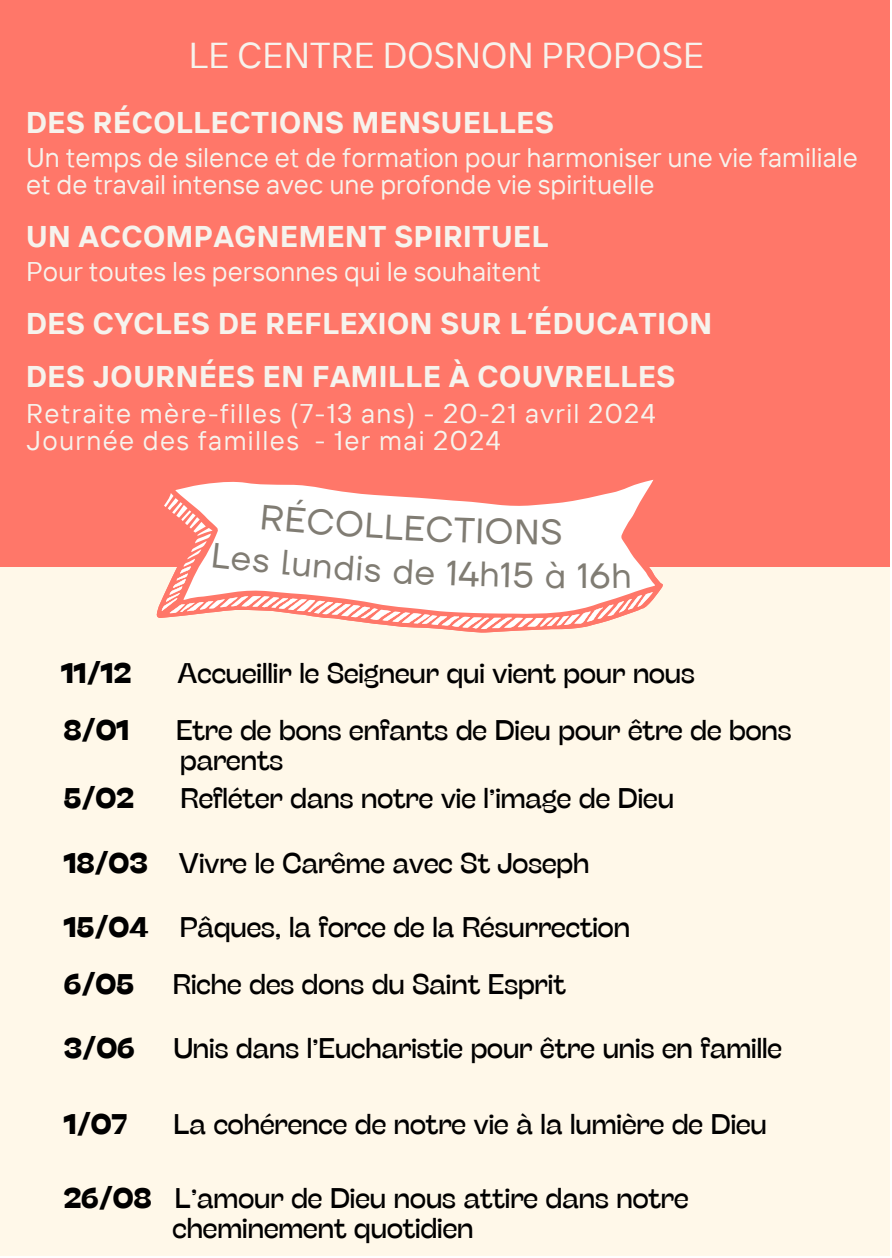
<style>
.page{position:relative;width:892px;height:1258px;background:#fff}
.page>*{position:absolute;margin:0;border:0;box-sizing:border-box;transform-origin:0 0}
.t1{font:36px "TT Interphases";color:#f6f3ed}
.t2{font:35.1px "TT Firs Neue";color:#807c73}
.t3{font:700 30px "TT Interphases";letter-spacing:.02em;color:#f6f3ed}
.t4{font:28.5px "Stinger Fit";color:#000}
.t5{font:700 28.5px "Stinger Fit";color:#000}
.t6{font:27px/27px "TT Interphases";color:#f6f3ed}
.t7{font:27px "TT Interphases";letter-spacing:.05em;color:#f6f3ed}
.s1{font-weight:700}
</style>
<div class="page">
<div style="left:0;top:367px;width:889px;height:888px;background:#fff8e9"></div>
<div style="left:0;top:0;width:889px;height:567px;background:#ff7769"></div>
<svg style="left:156px;top:576px;width:507px;height:57px"></svg>
<svg style="left:162px;top:480px;width:493px;height:149px"></svg>
<div style="left:213px;top:498px;width:324px;height:90px;background:#fff"></div>
<svg style="left:613px;top:563px;width:16px;height:25px"></svg>
<p class="t1" style="left:189px;top:32px;width:516px">LE CENTRE DOSNON PROPOSE</p>
<p class="t3" style="left:26px;top:103px;width:529px">DES RÉCOLLECTIONS MENSUELLES</p>
<p class="t6" style="left:26px;top:143px;width:833px">Un temps de silence et de formation pour harmoniser une vie familiale et de travail intense avec une profonde vie spirituelle</p>
<p class="t3" style="left:26px;top:217px;width:524px">UN ACCOMPAGNEMENT SPIRITUEL</p>
<p class="t6" style="left:26px;top:257px;width:516px">Pour toutes les personnes qui le souhaitent</p>
<p class="t3" style="left:26px;top:303px;width:687px">DES CYCLES DE REFLEXION SUR L’ÉDUCATION</p>
<p class="t3" style="left:26px;top:356px;width:650px">DES JOURNÉES EN FAMILLE À COUVRELLES</p>
<p class="t7" style="left:26px;top:396px;width:631px">Retraite mère-filles (7-13 ans) - 20-21 avril 2024</p>
<p class="t7" style="left:26px;top:423px;width:476px">Journée des familles - 1er mai 2024</p>
<p class="t2" style="left:540px;top:511px;width:24px">S</p>
<p class="t2" style="left:545px;top:555px;width:68px">à 16</p>
<p class="t5" style="left:61px;top:655px;width:71px">11/12</p>
<p class="t4" style="left:177px;top:655px;width:518px">Accueillir le Seigneur qui vient pour nous</p>
<p class="t5" style="left:64px;top:712px;width:67px">8/01</p>
<p class="t4" style="left:176px;top:712px;width:617px">Etre de bons enfants de Dieu pour être de bons</p>
<p class="t4" style="left:180px;top:742px;width:104px">parents</p>
<p class="t5" style="left:64px;top:780px;width:72px">5/02</p>
<p class="t4" style="left:180px;top:780px;width:495px">Refléter dans notre vie l’image de Dieu</p>
<p class="t4" style="left:64px;top:845px;width:527px"><span class="s1">18/03</span> Vivre le Carême avec St Joseph</p>
<p class="t4" style="left:64px;top:909px;width:567px"><span class="s1">15/04</span> Pâques, la force de la Résurrection</p>
<p class="t5" style="left:64px;top:966px;width:72px">6/05</p>
<p class="t4" style="left:173px;top:966px;width:394px">Riche des dons du Saint Esprit</p>
<p class="t5" style="left:64px;top:1030px;width:72px">3/06</p>
<p class="t4" style="left:174px;top:1030px;width:609px">Unis dans l’Eucharistie pour être unis en famille</p>
<p class="t5" style="left:64px;top:1106px;width:65px">1/07</p>
<p class="t4" style="left:173px;top:1106px;width:594px">La cohérence de notre vie à la lumière de Dieu</p>
<p class="t4" style="left:64px;top:1180px;width:626px"><span class="s1">26/08</span> L’amour de Dieu nous attire dans notre</p>
<p class="t4" style="left:172px;top:1210px;width:302px">cheminement quotidien</p>
</div>
